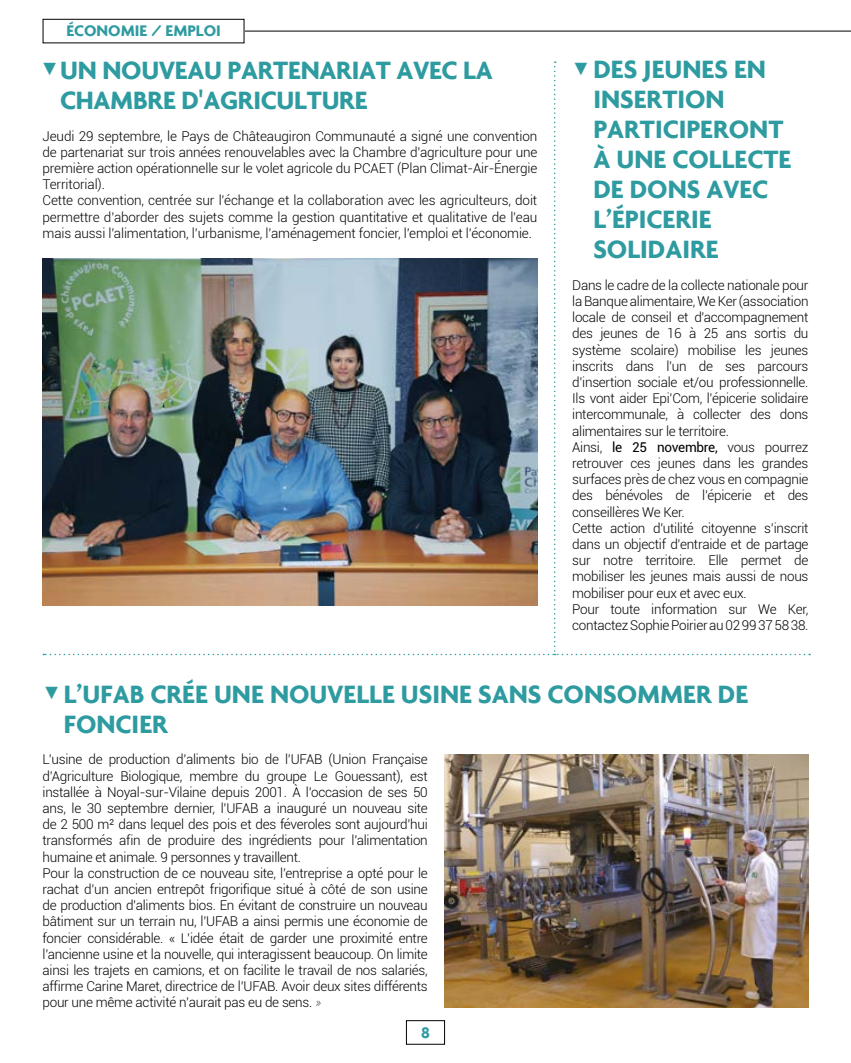
<style>
.page{position:relative;width:851px;height:1063px;background:#fff}
.page>*{position:absolute;margin:0;border:0;box-sizing:border-box;transform-origin:0 0}
.t1{font:700 27px/30px "Agenda";color:#2e9ba0}
.t2{font:18px "Century Gothic";color:#2e9ba0}
.t3{font:700 16.5px "Agenda";color:#2e9ba0}
.t4{font:300 13.5px/16.2px "Roboto";letter-spacing:-.02em;color:#000}
.s1{font-weight:400}
.s2{font-weight:100;font-style:italic}
</style>
<div class="page">
<hr style="left:43px;top:31px;width:807px;height:1px;background:#000">
<div style="left:43px;top:19px;width:201px;height:24px;background:#fff"></div>
<div style="left:43px;top:19px;width:201px;height:24px;border:1px solid #000"></div>
<div style="left:406px;top:1020px;width:38px;height:24px;border:1px solid #000"></div>
<img style="left:444px;top:754px;width:364px;height:254px">
<img style="left:43px;top:61px;width:767px;height:594px">
<p class="t3" style="left:66px;top:20px;width:156px">ÉCONOMIE / EMPLOI</p>
<h1 class="t1" style="left:60px;top:55px;width:434px">UN NOUVEAU PARTENARIAT AVEC LA<br>CHAMBRE D'AGRICULTURE</h1>
<h2 class="t2" style="left:41px;top:56px;width:19px">▼</h2>
<p class="t4" style="left:43px;top:127px;width:496px">Jeudi 29 septembre, le Pays de Châteaugiron Communauté a signé une convention de partenariat sur trois années renouvelables avec la Chambre d’agriculture pour une première action opérationnelle sur le volet agricole du PCAET (Plan Climat-Air-Énergie Territorial).<br>Cette convention, centrée sur l’échange et la collaboration avec les agriculteurs, doit permettre d’aborder des sujets comme la gestion quantitative et qualitative de l’eau mais aussi l’alimentation, l’urbanisme, l’aménagement foncier, l’emploi et l’économie.</p>
<h1 class="t1" style="left:593px;top:54px;width:199px">DES JEUNES EN<br>INSERTION<br>PARTICIPERONT<br>À UNE COLLECTE<br>DE DONS AVEC<br>L’ÉPICERIE<br>SOLIDAIRE</h1>
<h2 class="t2" style="left:572px;top:56px;width:19px">▼</h2>
<p class="t4" style="left:572px;top:276px;width:238px">Dans le cadre de la collecte nationale pour la Banque alimentaire, We Ker (association locale de conseil et d'accompagnement des jeunes de 16 à 25 ans sortis du système scolaire) mobilise les jeunes inscrits dans l’un de ses parcours d’insertion sociale et/ou professionnelle.<br>Ils vont aider Epi’Com, l’épicerie solidaire intercommunale, à collecter des dons alimentaires sur le territoire.<br>Ainsi, <span class="s1">le 25 novembre,</span> vous pourrez retrouver ces jeunes dans les grandes surfaces près de chez vous en compagnie des bénévoles de l’épicerie et des conseillères We Ker.<br>Cette action d'utilité citoyenne s’inscrit dans un objectif d’entraide et de partage sur notre territoire. Elle permet de mobiliser les jeunes mais aussi de nous mobiliser pour eux et avec eux.<br>Pour toute information sur We Ker, contactez Sophie Poirier au 02 99 37 58 38.</p>
<h1 class="t1" style="left:64px;top:679px;width:685px">L’UFAB CRÉE UNE NOUVELLE USINE SANS CONSOMMER DE<br>FONCIER</h1>
<h2 class="t2" style="left:43px;top:680px;width:19px">▼</h2>
<p class="t4" style="left:43px;top:751px;width:387px">L’usine de production d’aliments bio de l’UFAB (Union Française d’Agriculture Biologique, membre du groupe Le Gouessant), est installée à Noyal-sur-Vilaine depuis 2001. À l’occasion de ses 50 ans, le 30 septembre dernier, l’UFAB a inauguré un nouveau site de 2 500 m² dans lequel des pois et des féveroles sont aujourd’hui transformés afin de produire des ingrédients pour l’alimentation humaine et animale. 9 personnes y travaillent.<br>Pour la construction de ce nouveau site, l’entreprise a opté pour le rachat d’un ancien entrepôt frigorifique situé à côté de son usine de production d’aliments bios. En évitant de construire un nouveau bâtiment sur un terrain nu, l’UFAB a ainsi permis une économie de foncier considérable. « L’idée était de garder une proximité entre l’ancienne usine et la nouvelle, qui interagissent beaucoup. On limite ainsi les trajets en camions, et on facilite le travail de nos salariés, affirme Carine Maret, directrice de l’UFAB. Avoir deux sites différents pour une même activité n’aurait pas eu de sens. <span class="s2">»</span></p>
<p class="t3" style="left:421px;top:1022px;width:10px">8</p>
</div>
